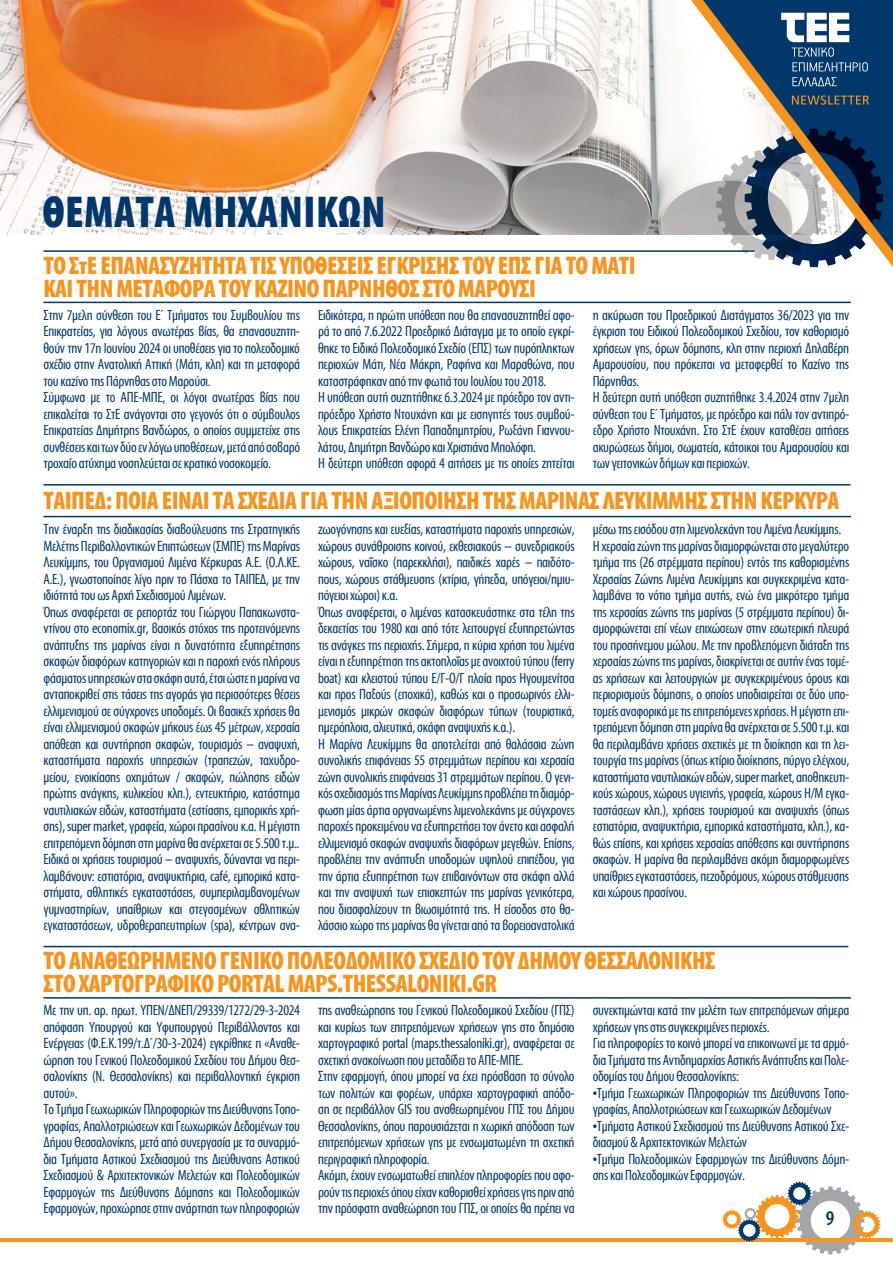
<style>
.page{position:relative;width:893px;height:1263px;background:#fff}
.page>*{position:absolute;margin:0;border:0;box-sizing:border-box;transform-origin:0 0}
.t1{font:700 45px "Myriad Condensed Greek";letter-spacing:.01em;color:#00386c}
.t2{font:700 25.5px/22.5px "Myriad Condensed Greek";letter-spacing:-.02em;color:#f7941e}
.t3{font:500 21px "Myriad Condensed Greek";color:#00386c}
.t4{font:15px/16.5px "Myriad Condensed Greek";letter-spacing:-.02em;color:#00386c}
</style>
<div class="page">
<hr style="left:0;top:1238px;width:893px;height:3px;background:#f7941e">
<svg style="left:723px;top:1182px;width:157px;height:72px"></svg>
<img style="left:0;top:0;width:691px;height:234px">
<svg style="left:691px;top:0;width:202px;height:267px"></svg>
<svg style="left:792px;top:95px;width:77px;height:10px"></svg>
<svg style="left:781px;top:13px;width:87px;height:58px"></svg>
<svg style="left:792px;top:77px;width:45px;height:9px"></svg>
<hr style="left:43px;top:302px;width:808px;height:1px;background:#00386c">
<hr style="left:43px;top:997px;width:808px;height:1px;background:#00386c">
<hr style="left:43px;top:516px;width:808px;height:1px;background:#00386c">
<hr style="left:43px;top:250px;width:711px;height:2px;background:#00386c">
<hr style="left:43px;top:946px;width:805px;height:1px;background:#00386c">
<hr style="left:43px;top:484px;width:807px;height:1px;background:#00386c">
<h1 class="t1" style="left:43px;top:189px;width:345px">ΘΕΜΑΤΑ ΜΗΧΑΝΙΚΩΝ</h1>
<h2 class="t2" style="left:43px;top:255px;width:594px">ΤΟ ΣτΕ ΕΠΑΝΑΣΥΖΗΤΗΤΑ ΤΙΣ ΥΠΟΘΕΣΕΙΣ ΕΓΚΡΙΣΗΣ ΤΟΥ ΕΠΣ ΓΙΑ ΤΟ ΜΑΤΙ<br>ΚΑΙ ΤΗΝ ΜΕΤΑΦΟΡΑ ΤΟΥ ΚΑΖΙΝΟ ΠΑΡΝΗΘΟΣ ΣΤΟ ΜΑΡΟΥΣΙ</h2>
<p class="t4" style="left:43px;top:307px;width:258px">Στην 7μελη σύνθεση του Ε΄ Τμήματος του Συμβουλίου της Επικρατείας, για λόγους ανωτέρας βίας, θα επανασυζητη&shy;θούν την 17η Ιουνίου 2024 οι υποθέσεις για το πολεοδομικό σχέδιο στην Ανατολική Αττική (Μάτι, κλπ) και τη μεταφορά του καζίνο της Πάρνηθας στο Μαρούσι.<br>Σύμφωνα με το ΑΠΕ-ΜΠΕ, οι λόγοι ανωτέρας βίας που επικαλείται το ΣτΕ ανάγονται στο γεγονός ότι ο σύμβουλος Επικρατείας Δημήτρης Βανδώρος, ο οποίος συμμετείχε στις συνθέσεις και των δύο εν λόγω υποθέσεων, μετά από σοβαρό τροχαίο ατύχημα νοσηλεύεται σε κρατικό νοσοκομείο.</p>
<p class="t4" style="left:318px;top:307px;width:258px">Ειδικότερα, η πρώτη υπόθεση που θα επανασυζητηθεί αφο&shy;ρά το από 7.6.2022 Προεδρικό Διάταγμα με το οποίο εγκρί&shy;θηκε το Ειδικό Πολεοδομικό Σχεδίο (ΕΠΣ) των πυρόπληκτων περιοχών Μάτι, Νέα Μάκρη, Ραφήνα και Μαραθώνα, που καταστράφηκαν από την φωτιά του Ιουλίου του 2018.<br>Η υπόθεση αυτή συζητήθηκε 6.3.2024 με πρόεδρο τον αντι&shy;πρόεδρο Χρήστο Ντουχάνη και με εισηγητές τους συμβού&shy;λους Επικρατείας Ελένη Παπαδημητρίου, Ρωξάνη Γιαννου&shy;λάτου, Δημήτρη Βανδώρο και Χριστιάνα Μπολόφη.<br>Η δεύτερη υπόθεση αφορά 4 αιτήσεις με τις οποίες ζητείται</p>
<p class="t4" style="left:593px;top:307px;width:258px">η ακύρωση του Προεδρικού Διατάγματος 36/2023 για την έγκριση του Ειδικού Πολεοδομικού Σχεδίου, τον καθορισμό χρήσεων γης, όρων δόμησης, κλπ στην περιοχή Δηλαβέρη Αμαρουσίου, που πρόκειται να μεταφερθεί το Καζίνο της Πάρνηθας.<br>Η δεύτερη αυτή υπόθεση συζητήθηκε 3.4.2024 στην 7μελη σύνθεση του Ε΄ Τμήματος, με πρόεδρο και πάλι τον αντιπρό&shy;εδρο Χρήστο Ντουχάνη. Στο ΣτΕ έχουν καταθέσει αιτήσεις ακυρώσεως δήμοι, σωματεία, κάτοικοι του Αμαρουσίου και των γειτονικών δήμων και περιοχών.</p>
<h2 class="t2" style="left:43px;top:490px;width:797px">ΤΑΙΠΕΔ: ΠΟΙΑ ΕΙΝΑΙ ΤΑ ΣΧΕΔΙΑ ΓΙΑ ΤΗΝ ΑΞΙΟΠΟΙΗΣΗ ΤΗΣ ΜΑΡΙΝΑΣ ΛΕΥΚΙΜΜΗΣ ΣΤΗΝ ΚΕΡΚΥΡΑ</h2>
<p class="t4" style="left:43px;top:521px;width:258px">Την έναρξη της διαδικασίας διαβούλευσης της Στρατηγικής Μελέτης Περιβαλλοντικών Επιπτώσεων (ΣΜΠΕ) της Μαρίνας Λευκίμμης, του Οργανισμού Λιμένα Κέρκυρας Α.Ε. (Ο.Λ.ΚΕ.<br>Α.Ε.), γνωστοποίησε λίγο πριν το Πάσχα το ΤΑΙΠΕΔ, με την ιδιότητά του ως Αρχή Σχεδιασμού Λιμένων.<br>Όπως αναφέρεται σε ρεπορτάζ του Γιώργου Παπακωνστα&shy;ντίνου στο economix.gr, βασικός στόχος της προτεινόμενης ανάπτυξης της μαρίνας είναι η δυνατότητα εξυπηρέτησης σκαφών διαφόρων κατηγοριών και η παροχή ενός πλήρους φάσματος υπηρεσιών στα σκάφη αυτά, έτσι ώστε η μαρίνα να ανταποκριθεί στις τάσεις της αγοράς για περισσότερες θέσεις ελλιμενισμού σε σύγχρονες υποδομές. Οι βασικές χρήσεις θα είναι ελλιμενισμού σκαφών μήκους έως 45 μέτρων, χερσαία απόθεση και συντήρηση σκαφών, τουρισμός – αναψυχή, καταστήματα παροχής υπηρεσιών (τραπεζών, ταχυδρο&shy;μείου, ενοικίασης οχημάτων / σκαφών, πώλησης ειδών πρώτης ανάγκης, κυλικείου κλπ.), εντευκτήριο, κατάστημα ναυτιλιακών ειδών, καταστήματα (εστίασης, εμπορικής χρή&shy;σης), super market, γραφεία, χώροι πρασίνου κ.α. Η μέγιστη επιτρεπόμενη δόμηση στη μαρίνα θα ανέρχεται σε 5.500 τ.μ..<br>Ειδικά οι χρήσεις τουρισμού – αναψυχής, δύνανται να περι&shy;λαμβάνουν: εστιατόρια, αναψυκτήρια, café, εμπορικά κατα&shy;στήματα, αθλητικές εγκαταστάσεις, συμπεριλαμβανομένων γυμναστηρίων, υπαίθριων και στεγασμένων αθλητικών εγκαταστάσεων, υδροθεραπευτηρίων (spa), κέντρων ανα-</p>
<p class="t4" style="left:318px;top:521px;width:258px">ζωογόνησης και ευεξίας, καταστήματα παροχής υπηρεσιών, χώρους συνάθροισης κοινού, εκθεσιακούς – συνεδριακούς χώρους, ναΐσκο (παρεκκλήσι), παιδικές χαρές – παιδότο&shy;πους, χώρους στάθμευσης (κτίρια, γήπεδα, υπόγειοι/ημιυ&shy;πόγειοι χώροι) κ.α.<br>Όπως αναφέρεται, ο λιμένας κατασκευάστηκε στα τέλη της δεκαετίας του 1980 και από τότε λειτουργεί εξυπηρετώντας τις ανάγκες της περιοχής. Σήμερα, η κύρια χρήση του λιμένα είναι η εξυπηρέτηση της ακτοπλοΐας με ανοιχτού τύπου (ferry boat) και κλειστού τύπου Ε/Γ-Ο/Γ πλοία προς Ηγουμενίτσα και προς Παξούς (εποχικά), καθώς και ο προσωρινός ελλι&shy;μενισμός μικρών σκαφών διαφόρων τύπων (τουριστικά, ημερόπλοια, αλιευτικά, σκάφη αναψυχής κ.α.).<br>Η Μαρίνα Λευκίμμης θα αποτελείται από θαλάσσια ζώνη συνολικής επιφάνειας 55 στρεμμάτων περίπου και χερσαία ζώνη συνολικής επιφάνειας 31 στρεμμάτων περίπου. Ο γενι&shy;κός σχεδιασμός της Μαρίνας Λευκίμμης προβλέπει τη διαμόρ&shy;φωση μίας άρτια οργανωμένης λιμενολεκάνης με σύγχρονες παροχές προκειμένου να εξυπηρετήσει τον άνετο και ασφαλή ελλιμενισμό σκαφών αναψυχής διαφόρων μεγεθών. Επίσης, προβλέπει την ανάπτυξη υποδομών υψηλού επιπέδου, για την άρτια εξυπηρέτηση των επιβαινόντων στα σκάφη αλλά και την αναψυχή των επισκεπτών της μαρίνας γενικότερα, που διασφαλίζουν τη βιωσιμότητά της. Η είσοδος στο θα&shy;λάσσιο χώρο της μαρίνας θα γίνεται από τα βορειοανατολικά</p>
<p class="t4" style="left:593px;top:521px;width:258px">μέσω της εισόδου στη λιμενολεκάνη του Λιμένα Λευκίμμης.<br>Η χερσαία ζώνη της μαρίνας διαμορφώνεται στο μεγαλύτερο τμήμα της (26 στρέμματα περίπου) εντός της καθορισμένης Χερσαίας Ζώνης Λιμένα Λευκίμμης και συγκεκριμένα κατα&shy;λαμβάνει το νότιο τμήμα αυτής, ενώ ένα μικρότερο τμήμα της χερσαίας ζώνης της μαρίνας (5 στρέμματα περίπου) δι&shy;αμορφώνεται επί νέων επιχώσεων στην εσωτερική πλευρά του προσήνεμου μώλου. Με την προβλεπόμενη διάταξη της χερσαίας ζώνης της μαρίνας, διακρίνεται σε αυτήν ένας τομέ&shy;ας χρήσεων και λειτουργιών με συγκεκριμένους όρους και περιορισμούς δόμησης, ο οποίος υποδιαιρείται σε δύο υπο&shy;τομείς αναφορικά με τις επιτρεπόμενες χρήσεις. Η μέγιστη επι&shy;τρεπόμενη δόμηση στη μαρίνα θα ανέρχεται σε 5.500 τ.μ. και θα περιλαμβάνει χρήσεις σχετικές με τη διοίκηση και τη λει&shy;τουργία της μαρίνας (όπως κτίριο διοίκησης, πύργο ελέγχου, καταστήματα ναυτιλιακών ειδών, super market, αποθηκευτι&shy;κούς χώρους, χώρους υγιεινής, γραφεία, χώρους Η/Μ εγκα&shy;ταστάσεων κλπ.), χρήσεις τουρισμού και αναψυχής (όπως εστιατόρια, αναψυκτήρια, εμπορικά καταστήματα, κλπ.), κα&shy;θώς επίσης, και χρήσεις χερσαίας απόθεσης και συντήρησης σκαφών. Η μαρίνα θα περιλαμβάνει ακόμη διαμορφωμένες υπαίθριες εγκαταστάσεις, πεζοδρόμους, χώρους στάθμευσης και χώρους πρασίνου.</p>
<h2 class="t2" style="left:43px;top:951px;width:673px">ΤΟ ΑΝΑΘΕΩΡΗΜΕΝΟ ΓΕΝΙΚΟ ΠΟΛΕΟΔΟΜΙΚΟ ΣΧΕΔΙΟ ΤΟΥ ΔΗΜΟΥ ΘΕΣΣΑΛΟΝΙΚΗΣ<br>ΣΤΟ ΧΑΡΤΟΓΡΑΦΙΚΟ PORTAL MAPS.THESSALONIKI.GR</h2>
<p class="t4" style="left:43px;top:1003px;width:258px">Με την υπ. αρ. πρωτ. ΥΠΕΝ/ΔΝΕΠ/29339/1272/29-3-2024 απόφαση Υπουργού και Υφυπουργού Περιβάλλοντος και Ενέργειας (Φ.Ε.Κ.199/τ.Δ΄/30-3-2024) εγκρίθηκε η «Αναθε&shy;ώρηση του Γενικού Πολεοδομικού Σχεδίου του Δήμου Θεσ&shy;σαλονίκης (Ν. Θεσσαλονίκης) και περιβαλλοντική έγκριση αυτού».<br>Το Τμήμα Γεωχωρικών Πληροφοριών της Διεύθυνσης Τοπο&shy;γραφίας, Απαλλοτριώσεων και Γεωχωρικών Δεδομένων του Δήμου Θεσσαλονίκης, μετά από συνεργασία με τα συναρμό&shy;δια Τμήματα Αστικού Σχεδιασμού της Διεύθυνσης Αστικού Σχεδιασμού &amp; Αρχιτεκτονικών Μελετών και Πολεοδομικών Εφαρμογών της Διεύθυνσης Δόμησης και Πολεοδομικών Εφαρμογών, προχώρησε στην ανάρτηση των πληροφοριών</p>
<p class="t4" style="left:318px;top:1003px;width:258px">της αναθεώρησης του Γενικού Πολεοδομικού Σχεδίου (ΓΠΣ) και κυρίως των επιτρεπόμενων χρήσεων γης στο δημόσιο χαρτογραφικό portal (maps.thessaloniki.gr), αναφέρεται σε σχετική ανακοίνωση που μεταδίδει το ΑΠΕ-ΜΠΕ.<br>Στην εφαρμογή, όπου μπορεί να έχει πρόσβαση το σύνολο των πολιτών και φορέων, υπάρχει χαρτογραφική απόδο&shy;ση σε περιβάλλον GIS του αναθεωρημένου ΓΠΣ του Δήμου Θεσσαλονίκης, όπου παρουσιάζεται η χωρική απόδοση των επιτρεπόμενων χρήσεων γης με ενσωματωμένη τη σχετική περιγραφική πληροφορία.<br>Ακόμη, έχουν ενσωματωθεί επιπλέον πληροφορίες που αφο&shy;ρούν τις περιοχές όπου είχαν καθορισθεί χρήσεις γης πριν από την πρόσφατη αναθεώρηση του ΓΠΣ, οι οποίες θα πρέπει να</p>
<p class="t4" style="left:593px;top:1003px;width:258px">συνεκτιμώνται κατά την μελέτη των επιτρεπόμενων σήμερα χρήσεων γης στις συγκεκριμένες περιοχές.<br>Για πληροφορίες το κοινό μπορεί να επικοινωνεί με τα αρμό&shy;δια Τμήματα της Αντιδημαρχίας Αστικής Ανάπτυξης και Πολε&shy;οδομίας του Δήμου Θεσσαλονίκης:</p>
<p class="t4" style="left:593px;top:1085px;width:258px">•Τμήμα Γεωχωρικών Πληροφοριών της Διεύθυνσης Τοπο&shy;γραφίας, Απαλλοτριώσεων και Γεωχωρικών Δεδομένων</p>
<p class="t4" style="left:593px;top:1118px;width:258px">•Τμήματα Αστικού Σχεδιασμού της Διεύθυνσης Αστικού Σχε&shy;διασμού &amp; Αρχιτεκτονικών Μελετών</p>
<p class="t4" style="left:593px;top:1151px;width:258px">•Τμήμα Πολεοδομικών Εφαρμογών της Διεύθυνσης Δόμη&shy;σης και Πολεοδομικών Εφαρμογών.</p>
<h3 class="t3" style="left:826px;top:1208px;width:10px">9</h3>
</div>
